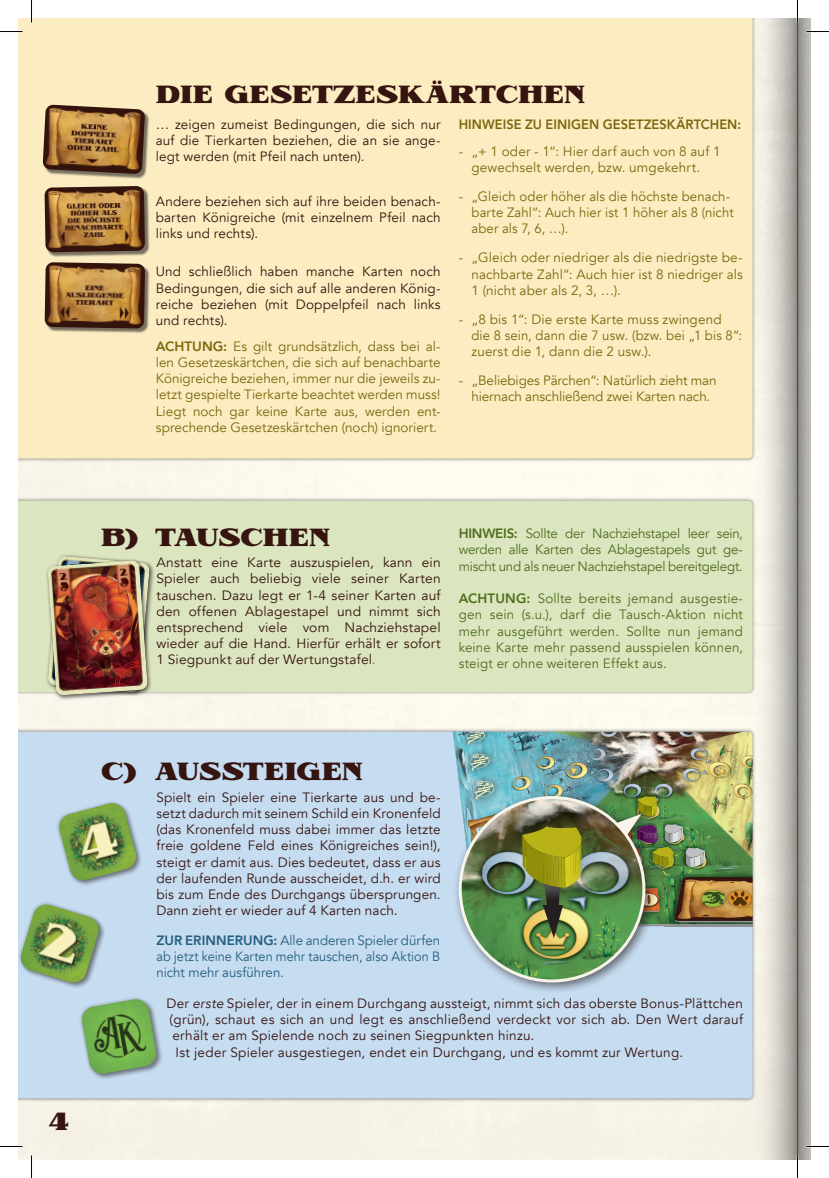
<style>
.page{position:relative;width:829px;height:1178px;background:#fff}
.page>*{position:absolute;margin:0;border:0;box-sizing:border-box;transform-origin:0 0}
.Lauftext_Claim{font:800 27px "Royale Imogen";color:#36140f}
.Lauftext_Claim-2{font:13.5px/16.2px "Avenir";letter-spacing:.015em;color:#36140f;text-align:justify}
.Lauftext_Claim-3{font:13.5px/16.2px "Avenir";letter-spacing:.01em;color:#7c670f;text-align:justify}
.Lauftext_Claim-4{font:13.5px/16.2px "Avenir";color:#4f6e1e;text-align:justify}
.Lauftext_Claim-5{font:13.5px/16.2px "Avenir";color:#235f81;text-align:justify}
.Lauftext_Claim-6{font:13.5px/16.2px "Avenir";letter-spacing:-.01em;color:#7c670f;text-align:center}
.Lauftext_Claim-7{font:800 13.5px "Avenir";letter-spacing:.005em;color:#7c670f;scale:.95 1}
.s1{font-weight:800}
.s2{color:#c25f29}
.s3{font-style:italic}
</style>
<div class="page">
<div style="left:19px;top:462px;width:733px;height:696px;background:#f8f5ea"></div>
<div style="left:19px;top:19px;width:733px;height:439px;background:#fbedc1"></div>
<div style="left:19px;top:497px;width:736px;height:198px;background:#231f20;opacity:.5"></div>
<div style="left:19px;top:500px;width:733px;height:191px;background:#dbe5bf"></div>
<div style="left:19px;top:731px;width:733px;height:366px;background:#c6dcf0"></div>
<img style="left:500px;top:731px;width:252px;height:65px">
<img style="left:453px;top:731px;width:47px;height:58px">
<img style="left:629px;top:787px;width:34px;height:9px">
<div style="left:44px;top:106px;width:106px;height:73px;background:#231f20;opacity:.6"></div>
<img style="left:43px;top:105px;width:102px;height:69px">
<div style="left:46px;top:187px;width:104px;height:70px;background:#231f20;opacity:.6"></div>
<img style="left:45px;top:186px;width:100px;height:66px">
<div style="left:46px;top:263px;width:104px;height:70px;background:#231f20;opacity:.6"></div>
<img style="left:45px;top:262px;width:100px;height:66px">
<div style="left:80px;top:997px;width:83px;height:83px;background:#c6dcf0"></div>
<svg style="left:19px;top:896px;width:143px;height:183px;background:#aecbc6"></svg>
<img style="left:19px;top:904px;width:81px;height:79px">
<svg style="left:52px;top:795px;width:91px;height:92px;background:#c3d9ec"></svg>
<img style="left:58px;top:803px;width:79px;height:78px">
<div style="left:46px;top:553px;width:109px;height:144px;background:#231f20;opacity:.74"></div>
<div style="left:45px;top:557px;width:108px;height:143px;background:#231f20;opacity:.74"></div>
<img style="left:48px;top:560px;width:100px;height:135px">
<div style="left:452px;top:789px;width:205px;height:205px;background:#231f20;opacity:.64"></div>
<img style="left:460px;top:797px;width:183px;height:183px;border-radius:92px">
<img style="left:474px;top:796px;width:278px;height:141px">
<svg style="left:797px;top:19px;width:13px;height:1139px;background:#9f9d97"></svg>
<svg style="left:752px;top:19px;width:45px;height:1139px;background:#d6d3ca"></svg>
<hr style="left:796px;top:0;width:2px;height:22px;background:#fff">
<hr style="left:796px;top:1155px;width:2px;height:22px;background:#fff">
<svg style="left:0;top:31px;width:22px;height:1px"></svg>
<svg style="left:806px;top:31px;width:22px;height:1px"></svg>
<svg style="left:31px;top:0;width:1px;height:22px"></svg>
<svg style="left:31px;top:1155px;width:1px;height:22px"></svg>
<svg style="left:797px;top:0;width:1px;height:22px"></svg>
<svg style="left:797px;top:1155px;width:1px;height:22px"></svg>
<p class="Lauftext_Claim" style="left:156px;top:78px;width:431px">DIE GESETZESKÄRTCHEN</p>
<p class="Lauftext_Claim-2" style="left:156px;top:116px;width:286px">… zeigen zumeist Bedingungen, die sich nur auf die Tierkarten beziehen, die an sie ange&shy;legt werden (mit Pfeil nach unten).</p>
<p class="Lauftext_Claim-2" style="left:156px;top:193px;width:286px">Andere beziehen sich auf ihre beiden benach&shy;barten Königreiche (mit einzelnem Pfeil nach links und rechts).</p>
<p class="Lauftext_Claim-2" style="left:156px;top:264px;width:286px">Und schließlich haben manche Karten noch Bedingungen, die sich auf alle anderen König&shy;reiche beziehen (mit Doppelpfeil nach links und rechts).</p>
<p class="Lauftext_Claim-3" style="left:156px;top:338px;width:286px"><span class="s1">ACHTUNG:</span> Es gilt grundsätzlich, dass bei al&shy;len Gesetzeskärtchen, die sich auf benachbarte Königreiche beziehen, immer nur die jeweils zu&shy;letzt gespielte Tierkarte beachtet werden muss!<br>Liegt noch gar keine Karte aus, werden ent&shy;sprechende Gesetzeskärtchen (noch) ignoriert.</p>
<p class="Lauftext_Claim-7" style="left:458px;top:113px;width:299px">HINWEISE ZU EINIGEN GESETZESKÄRTCHEN:</p>
<p class="Lauftext_Claim-3" style="left:458px;top:143px;width:263px;text-align:center">- „+ 1 oder - 1“: Hier darf auch von 8 auf 1 gewechselt werden, bzw. umgekehrt.</p>
<p class="Lauftext_Claim-3" style="left:471px;top:188px;width:264px;text-align:left;text-indent:-13px">- „Gleich oder höher als die höchste benach&shy;barte Zahl“: Auch hier ist 1 höher als 8 (nicht aber als 7, 6, …).</p>
<p class="Lauftext_Claim-3" style="left:471px;top:250px;width:273px;text-indent:-13px">- „Gleich oder niedriger als die niedrigste be&shy;nachbarte Zahl“: Auch hier ist 8 niedriger als 1 (nicht aber als 2, 3, …).</p>
<p class="Lauftext_Claim-3" style="left:471px;top:311px;width:272px;text-align:left;text-indent:-13px">- „8 bis 1“: Die erste Karte muss zwingend die 8 sein, dann die 7 usw. (bzw. bei „1 bis 8“: zuerst die 1, dann die 2 usw.).</p>
<p class="Lauftext_Claim-6" style="left:458px;top:372px;width:259px">- „Beliebiges Pärchen“: Natürlich zieht man hiernach anschließend zwei Karten nach.</p>
<p class="Lauftext_Claim" style="left:101px;top:520px;width:230px">B) TAUSCHEN</p>
<p class="Lauftext_Claim-2" style="left:156px;top:554px;width:286px">Anstatt eine Karte auszuspielen, kann ein Spieler auch beliebig viele seiner Karten tauschen. Dazu legt er 1-4 seiner Karten auf den offenen Ablagestapel und nimmt sich entsprechend viele vom Nachziehstapel wieder auf die Hand. Hierfür erhält er sofort 1 Siegpunkt auf der Wertungstafel<span class="s2">.</span></p>
<p class="Lauftext_Claim-4" style="left:458px;top:525px;width:286px"><span class="s1">HINWEIS:</span> Sollte der Nachziehstapel leer sein, werden alle Karten des Ablagestapels gut ge&shy;mischt und als neuer Nachziehstapel bereitgelegt.</p>
<p class="Lauftext_Claim-4" style="left:458px;top:590px;width:286px"><span class="s1">ACHTUNG:</span> Sollte bereits jemand ausgestie&shy;gen sein (s.u.), darf die Tausch-Aktion nicht mehr ausgeführt werden. Sollte nun jemand keine Karte mehr passend ausspielen können, steigt er ohne weiteren Effekt aus.</p>
<h1 class="Lauftext_Claim" style="left:48px;top:1104px;width:23px">4</h1>
<p class="Lauftext_Claim" style="left:101px;top:755px;width:263px">C) AUSSTEIGEN</p>
<p class="Lauftext_Claim-2" style="left:156px;top:789px;width:286px">Spielt ein Spieler eine Tierkarte aus und be&shy;setzt dadurch mit seinem Schild ein Kronenfeld (das Kronenfeld muss dabei immer das letzte freie goldene Feld eines Königreiches sein!), steigt er damit aus. Dies bedeutet, dass er aus der laufenden Runde ausscheidet, d.h. er wird bis zum Ende des Durchgangs übersprungen.<br>Dann zieht er wieder auf 4 Karten nach.</p>
<p class="Lauftext_Claim-5" style="left:156px;top:932px;width:285px"><span class="s1">ZUR ERINNERUNG:</span> Alle anderen Spieler dürfen ab jetzt keine Karten mehr tauschen, also Aktion B nicht mehr ausführen.</p>
<p class="Lauftext_Claim-2" style="left:166px;top:995px;width:578px">Der <span class="s3">erste</span> Spieler, der in einem Durchgang aussteigt, nimmt sich das oberste Bonus-Plättchen (grün), schaut es sich an und legt es anschließend verdeckt vor sich ab. Den Wert darauf erhält er am Spielende noch zu seinen Siegpunkten hinzu.</p>
<p class="Lauftext_Claim-2" style="left:175px;top:1043px;width:509px">Ist jeder Spieler ausgestiegen, endet ein Durchgang, und es kommt zur Wertung.</p>
</div>
